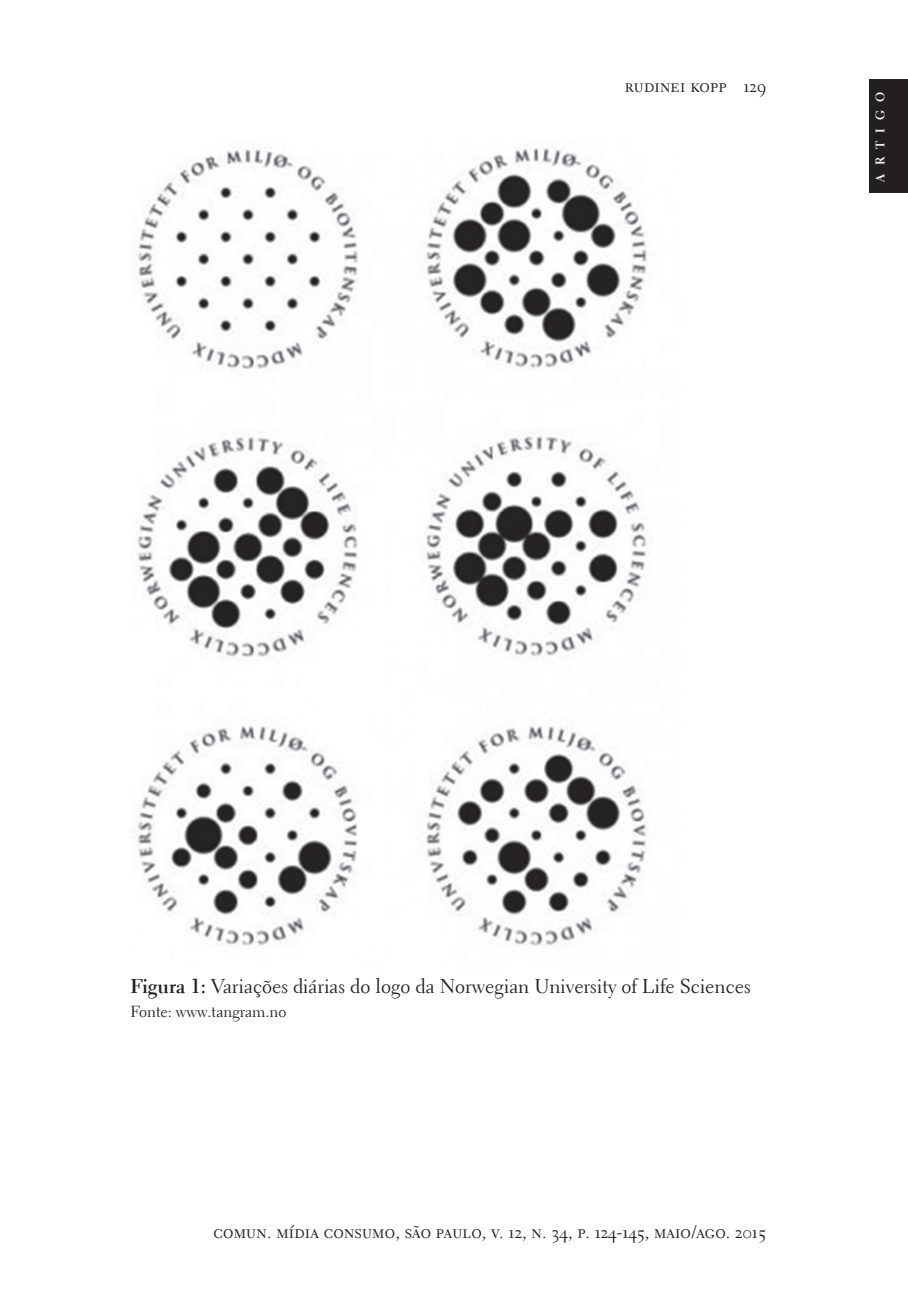
<style>
.page{position:relative;width:908px;height:1304px;background:#fff}
.page>*{position:absolute;margin:0;border:0;box-sizing:border-box;transform-origin:0 0}
.t1{font:20px "Electra LH";color:#231f20}
.t2{font:18px "Electra LH Regular SC";letter-spacing:.01em;color:#231f20}
.t3{font:16px "Electra LH";color:#231f20}
.t4{font:700 12.4px "Electra LH";color:#fff}
.s1{font-weight:700}
</style>
<div class="page">
<div style="left:869px;top:79px;width:38px;height:114px;background:#231f20"></div>
<img style="left:135px;top:148px;width:512px;height:798px">
<p class="t2" style="left:624px;top:75px;width:143px">rudinei kopp 129</p>
<p class="t4" style="left:872px;top:182px;width:91px;rotate:-90deg">ARTIGO</p>
<p class="t1" style="left:130px;top:974px;width:621px"><span class="s1">Figura 1:</span> Variações diárias do logo da Norwegian University of Life Sciences</p>
<p class="t3" style="left:130px;top:1002px;width:157px">Fonte: www.tangram.no</p>
<p class="t2" style="left:213px;top:1221px;width:554px">comun. mídia consumo, são paulo, v. 12, n. 34, p. 124-145, maio/ago. 2015</p>
</div>
